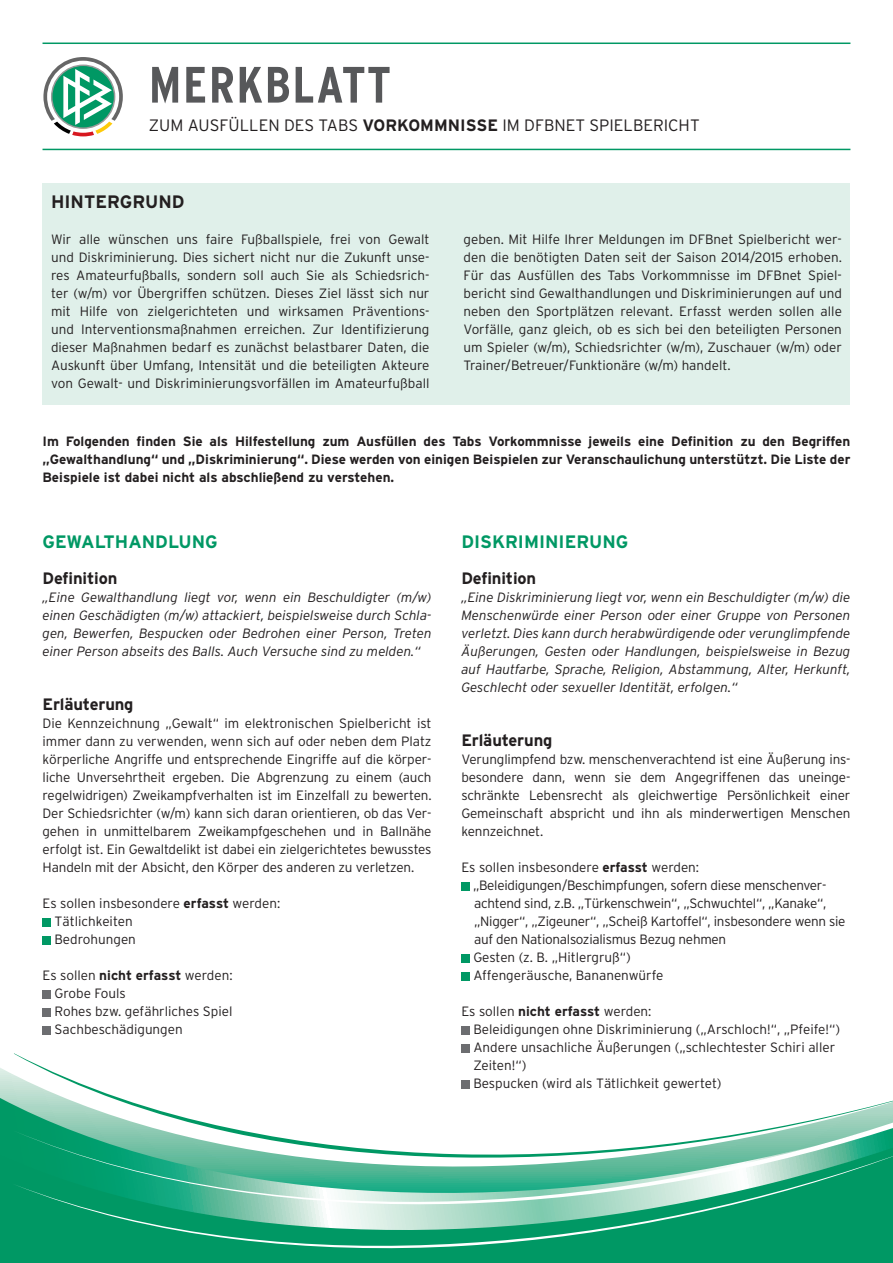
<style>
.page{position:relative;width:893px;height:1263px;background:#fff}
.page>*{position:absolute;margin:0;border:0;box-sizing:border-box;transform-origin:0 0}
.t1{font:700 condensed 51px "Interstate";letter-spacing:.03em;color:#57585a}
.t2{font:700 18px "Interstate";color:#009864}
.t3{font:700 18px "Interstate";color:#231f20}
.t4{font:700 16.5px "Interstate";letter-spacing:-.01em;color:#231f20}
.t5{font:300 16.5px "Interstate";color:#231f20}
.t6{font:300 13.5px/18px "Interstate";letter-spacing:-.01em;color:#231f20;text-align:justify}
.t7{font:italic 300 13.5px/18px "Interstate";color:#231f20;text-align:justify}
.t8{font:700 13.5px/18px "Interstate";color:#231f20;text-align:justify}
.s1{font-weight:300}
.s2{font-weight:700}
</style>
<div class="page">
<div style="left:0;top:1257px;width:893px;height:6px;background:#009864"></div>
<div style="left:0;top:1098px;width:893px;height:159px;background:#009864"></div>
<svg style="left:14px;top:1053px;width:879px;height:64px"></svg>
<svg style="left:12px;top:1150px;width:881px;height:100px;background:#2da97e"></svg>
<svg style="left:13px;top:1117px;width:880px;height:89px"></svg>
<div style="left:43px;top:184px;width:807px;height:221px;background:#e0f0ea"></div>
<div style="left:43px;top:918px;width:8px;height:8px;background:#009864"></div>
<div style="left:43px;top:936px;width:8px;height:8px;background:#009864"></div>
<div style="left:43px;top:990px;width:8px;height:8px;background:#6c6d70"></div>
<div style="left:43px;top:1008px;width:8px;height:8px;background:#6c6d70"></div>
<div style="left:43px;top:1026px;width:8px;height:8px;background:#6c6d70"></div>
<div style="left:461px;top:882px;width:9px;height:8px;background:#009864"></div>
<div style="left:461px;top:954px;width:9px;height:8px;background:#009864"></div>
<div style="left:461px;top:972px;width:9px;height:8px;background:#009864"></div>
<div style="left:461px;top:1026px;width:9px;height:8px;background:#6c6d70"></div>
<div style="left:461px;top:1044px;width:9px;height:8px;background:#6c6d70"></div>
<div style="left:461px;top:1080px;width:9px;height:8px;background:#6c6d70"></div>
<hr style="left:43px;top:149px;width:807px;height:1px;background:#009864">
<hr style="left:43px;top:43px;width:807px;height:1px;background:#009864">
<svg style="left:43px;top:57px;width:80px;height:79px"></svg>
<h1 class="t1" style="left:149px;top:56px;width:244px">MERKBLATT</h1>
<p class="t5" style="left:149px;top:116px;width:12px">zum</p>
<p class="t5" style="left:188px;top:116px;width:22px">Ausfüllen</p>
<p class="t5" style="left:284px;top:116px;width:11px">des</p>
<p class="t5" style="left:318px;top:116px;width:20px">Tabs</p>
<p class="t4" style="left:362px;top:116px;width:203px">Vorkommnisse <span class="s1">im DFBnet</span></p>
<p class="t5" style="left:589px;top:116px;width:20px">Spielberi</p>
<p class="t5" style="left:668px;top:116px;width:21px">cht</p>
<h2 class="t3" style="left:51px;top:192px;width:135px">Hintergrund</h2>
<p class="t6" style="left:51px;top:230px;width:380px">Wir alle wünschen uns faire Fußballspiele, frei von Gewalt und Diskriminierung. Dies sichert nicht nur die Zukunft unse&shy;res Amateurfußballs, sondern soll auch Sie als Schiedsrich&shy;ter (w/m) vor Übergriffen schützen. Dieses Ziel lässt sich nur mit Hilfe von zielgerichteten und wirksamen Präventions&shy;und Interventionsmaßnahmen erreichen. Zur Identifizierung dieser Maßnahmen bedarf es zunächst belastbarer Daten, die Auskunft über Umfang, Intensität und die beteiligten Akteure von Gewalt- und Diskriminierungsvorfällen im Amateurfußball</p>
<p class="t6" style="left:463px;top:230px;width:380px">geben. Mit Hilfe Ihrer Meldungen im DFBnet Spielbericht wer&shy;den die benötigten Daten seit der Saison 2014/2015 erhoben.<br>Für das Ausfüllen des Tabs Vorkommnisse im DFBnet Spiel&shy;bericht sind Gewalthandlungen und Diskriminierungen auf und neben den Sportplätzen relevant. Erfasst werden sollen alle Vorfälle, ganz gleich, ob es sich bei den beteiligten Personen um Spieler (w/m), Schiedsrichter (w/m), Zuschauer (w/m) oder Trainer/Betreuer/Funktionäre (w/m) handelt.</p>
<p class="t8" style="left:43px;top:432px;width:809px">I m Folgenden finden Sie als Hilfestellung zum Ausfüllen des Tabs Vorkommnisse jeweils eine Definition zu den Begriffen „Gewalthandlung“ und „Diskriminierung“. Diese werden von einigen Beispielen zur Veranschaulichung unterstützt. Die Liste der Beispiele ist dabei nicht als abschließend zu verstehen.</p>
<h2 class="t2" style="left:43px;top:532px;width:177px">Gewalthandlung</h2>
<p class="t4" style="left:43px;top:569px;width:76px">Definition</p>
<p class="t7" style="left:43px;top:588px;width:391px">„Eine Gewalthandlung liegt vor, wenn ein Beschuldigter (m/w) einen Geschädigten (m/w) attackiert, beispielsweise durch Schla&shy;gen, Bewerfen, Bespucken oder Bedrohen einer Person, Treten einer Person abseits des Balls. Auch Versuche sind zu melden.“</p>
<p class="t4" style="left:43px;top:695px;width:93px">Erläuterung</p>
<p class="t6" style="left:43px;top:714px;width:391px">Die Kennzeichnung „Gewalt“ im elektronischen Spielbericht ist immer dann zu verwenden, wenn sich auf oder neben dem Platz körperliche Angriffe und entsprechende Eingriffe auf die körper&shy;liche Unversehrtheit ergeben. Die Abgrenzung zu einem (auch regelwidrigen) Zweikampfverhalten ist im Einzelfall zu bewerten.<br>Der Schiedsrichter (w/m) kann sich daran orientieren, ob das Ver&shy;gehen in unmittelbarem Zweikampfgeschehen und in Ballnähe erfolgt ist. Ein Gewaltdelikt ist dabei ein zielgerichtetes bewusstes Handeln mit der Absicht, den Körper des anderen zu verletzen.</p>
<p class="t6" style="left:55px;top:894px;width:227px;text-align:left;text-indent:-12px">Es sollen insbesondere <span class="s2">erfasst</span> werden:<br>Tätlichkeiten<br>Bedrohungen</p>
<p class="t6" style="left:55px;top:966px;width:180px;text-align:left;text-indent:-12px">Es sollen <span class="s2">nicht erfasst</span> werden:<br>Grobe Fouls<br>Rohes bzw. gefährliches Spiel<br>Sachbeschädigungen</p>
<h2 class="t2" style="left:461px;top:532px;width:169px">Diskriminierung</h2>
<p class="t4" style="left:461px;top:569px;width:76px">Definition</p>
<p class="t7" style="left:461px;top:588px;width:391px">„Eine Diskriminierung liegt vor, wenn ein Beschuldigter (m/w) die Menschenwürde einer Person oder einer Gruppe von Personen verletzt. Dies kann durch herabwürdigende oder verunglimpfende Äußerungen, Gesten oder Handlungen, beispielsweise in Bezug auf Hautfarbe, Sprache, Religion, Abstammung, Alter, Herkunft, Geschlecht oder sexueller Identität, erfolgen.“</p>
<p class="t4" style="left:461px;top:731px;width:93px">Erläuterung</p>
<p class="t6" style="left:461px;top:750px;width:391px">Verunglimpfend bzw. menschenverachtend ist eine Äußerung ins&shy;besondere dann, wenn sie dem Angegriffenen das uneinge&shy;schränkte Lebensrecht als gleichwertige Persönlichkeit einer Gemeinschaft abspricht und ihn als minderwertigen Menschen kennzeichnet.</p>
<p class="t6" style="left:473px;top:858px;width:374px;text-align:left;text-indent:-12px">Es sollen insbesondere <span class="s2">erfasst</span> werden: „Beleidigungen/Beschimpfungen, sofern diese menschenver&shy;achtend sind, z.B. „Türkenschwein“, „Schwuchtel“, „Kanake“, „Nigger“, „Zigeuner“, „Scheiß Kartoffel“, insbesondere wenn sie auf den Nationalsozialismus Bezug nehmen<br>Gesten (z. B. „Hitlergruß“)<br>Affengeräusche, Bananenwürfe</p>
<p class="t6" style="left:473px;top:1002px;width:368px;text-align:left;text-indent:-12px">Es sollen <span class="s2">nicht erfasst</span> werden:<br>Beleidigungen ohne Diskriminierung („Arschloch!“, „Pfeife!“)<br>Andere unsachliche Äußerungen („schlechtester Schiri aller Zeiten!“)<br>Bespucken (wird als Tätlichkeit gewertet)</p>
</div>
